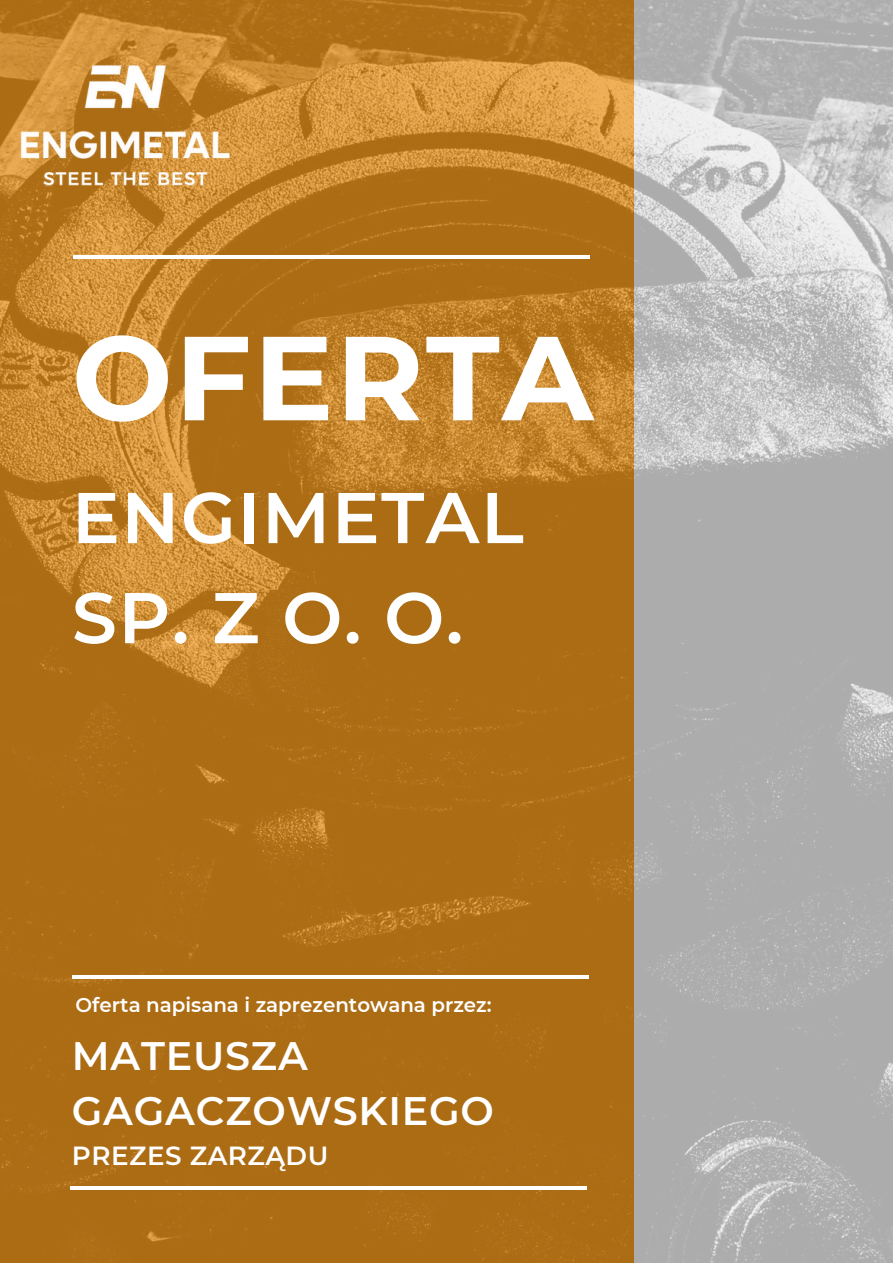
<style>
.page{position:relative;width:893px;height:1264px;background:#fff}
.page>*{position:absolute;margin:0;border:0;box-sizing:border-box;transform-origin:0 0}
.t1{font:700 119.25px "Montserrat";letter-spacing:.02em;color:#fff}
.t2{font:600 71.7px/100.1px "Montserrat";letter-spacing:.02em;color:#fff}
.t3{font:600 39.6px/55.1px "Montserrat";letter-spacing:.02em;color:#fff}
.t4{font:600 26.25px "Montserrat";letter-spacing:.02em;color:#fff}
.t5{font:600 19.8px "Montserrat";color:#fff}
</style>
<div class="page">
<img style="left:0;top:0;width:892px;height:1262px">
<hr style="left:74px;top:255px;width:516px;height:3px;background:#fff">
<hr style="left:73px;top:975px;width:516px;height:3px;background:#fff">
<hr style="left:70px;top:1186px;width:516px;height:3px;background:#fff">
<img style="left:0;top:0;width:250px;height:250px">
<h1 class="t1" style="left:72px;top:305px;width:523px">OFERTA</h1>
<h2 class="t2" style="left:72px;top:467px;width:453px">ENGIMETAL<br>SP. Z O. O.</h2>
<p class="t5" style="left:76px;top:992px;width:417px">Oferta napisana i zaprezentowana przez:</p>
<h3 class="t3" style="left:72px;top:1027px;width:423px">MATEUSZA<br>GAGACZOWSKIEGO</h3>
<h3 class="t4" style="left:72px;top:1139px;width:258px">PREZES ZARZĄDU</h3>
</div>
